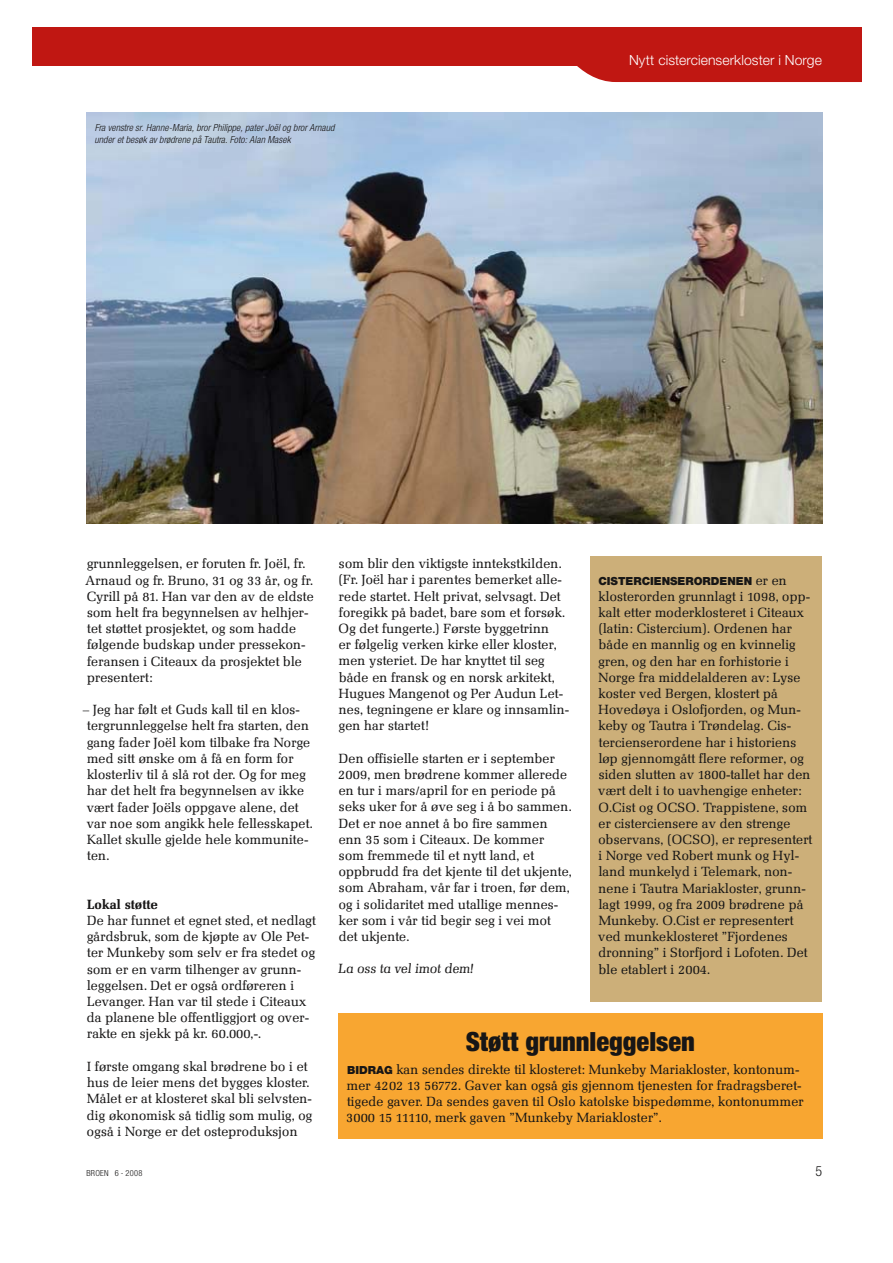
<style>
.page{position:relative;width:893px;height:1263px;background:#fff}
.page>*{position:absolute;margin:0;border:0;box-sizing:border-box;transform-origin:0 0}
.t1{font:900 condensed 26.55px "Helvetica Neue";color:#171616}
.t2{font:300 13.95px "Helvetica Neue";letter-spacing:.005em;color:#fff}
.t3{font:300 condensed 13.95px "Helvetica Neue";color:#171616}
.t4{font:13.2px/16.2px "Melchior BSK";color:#171616}
.t5{font:italic 13.2px "Melchior BSK";color:#171616}
.t6{font:700 13.2px "Melchior BSK";color:#171616}
.t7{font:900 11.1px "Helvetica Neue";color:#171616}
.t8{font:italic 300 condensed 9.75px/11.7px "Helvetica Neue";letter-spacing:.01em;color:#171616}
.t9{font:300 condensed 8.4px "Helvetica Neue";letter-spacing:.035em;color:#171616}
.s1{font-family:"Melchior BSK";font-weight:400;font-size:13.2px}
.s2{font-family:"Helvetica Neue";font-weight:900;font-size:11.1px}
</style>
<div class="page">
<img style="left:86px;top:113px;width:736px;height:411px">
<div style="left:590px;top:556px;width:231px;height:445px;background:#ccaf79"></div>
<div style="left:338px;top:1013px;width:485px;height:125px;background:#f8a631"></div>
<div style="left:32px;top:27px;width:829px;height:39px;background:#c01712"></div>
<div style="left:577px;top:66px;width:284px;height:16px;background:#c01712"></div>
<p class="t8" style="left:94px;top:122px;width:241px">Fra venstre sr. Hanne-Maria, bror Philippe, pater Joël og bror Arnaud under et besøk av brødrene på Tautra. Foto: Alan Masek</p>
<p class="t2" style="left:629px;top:55px;width:195px">Nytt cistercienserkloster i Norge</p>
<p class="t4" style="left:86px;top:556px;width:230px">grunnleggelsen, er foruten fr. Joël, fr.<br>Arnaud og fr. Bruno, 31 og 33 år, og fr.<br>Cyrill på 81. Han var den av de eldste som helt fra begynnelsen av helhjer&shy;tet støttet prosjektet, og som hadde følgende budskap under pressekon&shy;feransen i Citeaux da prosjektet ble presentert:</p>
<p class="t4" style="left:87px;top:702px;width:228px;text-indent:-4px">– Jeg har følt et Guds kall til en klos&shy;tergrunnleggelse helt fra starten, den gang fader Joël kom tilbake fra Norge med sitt ønske om å få en form for klosterliv til å slå rot der. Og for meg har det helt fra begynnelsen av ikke vært fader Joëls oppgave alene, det var noe som angikk hele fellesskapet.<br>Kallet skulle gjelde hele kommunite&shy;ten.</p>
<p class="t6" style="left:87px;top:897px;width:72px">Lokal støtte</p>
<p class="t4" style="left:87px;top:913px;width:231px">De har funnet et egnet sted, et nedlagt gårdsbruk, som de kjøpte av Ole Pet&shy;ter Munkeby som selv er fra stedet og som er en varm tilhenger av grunn&shy;leggelsen. Det er også ordføreren i Levanger. Han var til stede i Citeaux da planene ble offentliggjort og over&shy;rakte en sjekk på kr. 60.000,-.</p>
<p class="t4" style="left:87px;top:1059px;width:227px">I første omgang skal brødrene bo i et hus de leier mens det bygges kloster.<br>Målet er at klosteret skal bli selvsten&shy;dig økonomisk så tidlig som mulig, og også i Norge er det osteproduksjon</p>
<p class="t4" style="left:339px;top:556px;width:232px">som blir den viktigste inntekstkilden. (Fr. Joël har i parentes bemerket alle&shy;rede startet. Helt privat, selvsagt. Det foregikk på badet, bare som et forsøk.<br>Og det fungerte.) Første byggetrinn<br>er følgelig verken kirke eller kloster, men ysteriet. De har knyttet til seg både en fransk og en norsk arkitekt, Hugues Mangenot og Per Audun Let&shy;nes, tegningene er klare og innsamlin&shy;gen har startet!</p>
<p class="t4" style="left:338px;top:751px;width:235px">Den offisielle starten er i september<br>2009, men brødrene kommer allerede en tur i mars/april for en periode på seks uker for å øve seg i å bo sammen.<br>Det er noe annet å bo fire sammen enn 35 som i Citeaux. De kommer som fremmede til et nytt land, et oppbrudd fra det kjente til det ukjente, som Abraham, vår far i troen, før dem, og i solidaritet med utallige mennes&shy;ker som i vår tid begir seg i vei mot det ukjente.</p>
<p class="t5" style="left:338px;top:963px;width:137px">La oss ta vel imot dem!</p>
<p class="t7" style="left:598px;top:577px;width:190px">CISTERCIENSERORDENEN <span class="s1">er en</span></p>
<p class="t4" style="left:598px;top:589px;width:216px">klosterorden grunnlagt i 1098, opp&shy;kalt etter moderklosteret i Citeaux (latin: Cistercium). Ordenen har både en mannlig og en kvinnelig gren, og den har en forhistorie i<br>Norge fra middelalderen av: Lyse koster ved Bergen, klostert på<br>Hovedøya i Oslofjorden, og Mun&shy;keby og Tautra i Trøndelag. Cis&shy;tercienserordene har i historiens løp gjennomgått flere reformer, og siden slutten av 1800-tallet har den vært delt i to uavhengige enheter:<br>O.Cist og OCSO. Trappistene, som er cisterciensere av den strenge observans, (OCSO), er representert i Norge ved Robert munk og Hyl&shy;land munkelyd i Telemark, non&shy;nene i Tautra Mariakloster, grunn&shy;lagt 1999, og fra 2009 brødrene på<br>Munkeby. O.Cist er representert ved munkeklosteret ”Fjordenes dronning” i Storfjord i Lofoten. Det ble etablert i 2004.</p>
<h1 class="t1" style="left:466px;top:1032px;width:231px">Støtt grunnleggelsen</h1>
<p class="t4" style="left:346px;top:1062px;width:459px"><span class="s2">BIDRAG</span> kan sendes direkte til klosteret: Munkeby Mariakloster, kontonum&shy;mer 4202 13 56772. Gaver kan også gis gjennom tjenesten for fradragsberet&shy;tigede gaver. Da sendes gaven til Oslo katolske bispedømme, kontonummer 3000 15 11110, merk gaven ”Munkeby Mariakloster”.</p>
<p class="t9" style="left:86px;top:1170px;width:58px">BROEN 6 - 2008</p>
<p class="t3" style="left:815px;top:1166px;width:8px">5</p>
</div>
